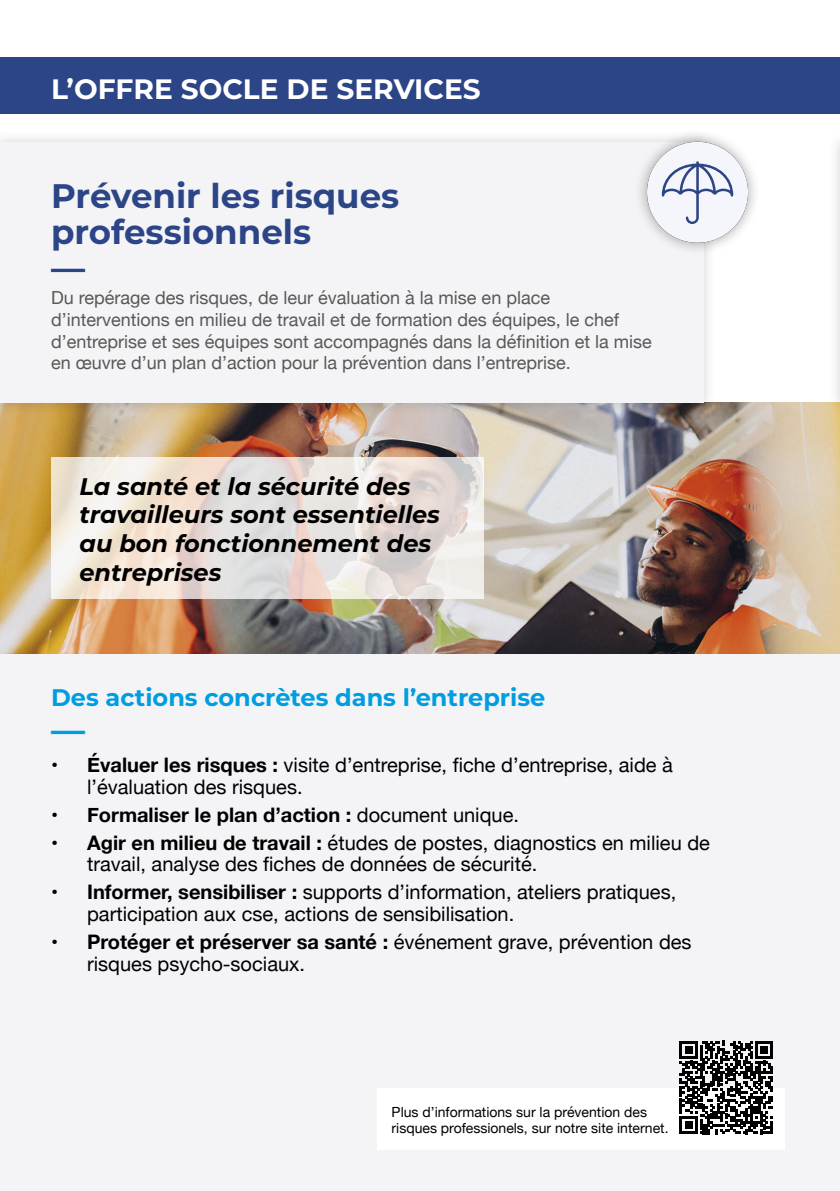
<style>
.page{position:relative;width:840px;height:1191px;background:#fff}
.page>*{position:absolute;margin:0;border:0;box-sizing:border-box;transform-origin:0 0}
.t1{font:700 34px/36px "Montserrat";color:#2c4586}
.t2{font:700 34px "Montserrat";color:#009de0}
.t3{font:700 28px "Montserrat";color:#fff}
.t4{font:italic 700 24px/28.8px "Montserrat";color:#000}
.t5{font:700 24px "Montserrat";color:#009de0}
.t6{font:20px/21.6px "Helvetica Neue";color:#000}
.t7{font:700 20px "Helvetica Neue";color:#000}
.t8{font:18px/21.6px "Helvetica Neue";color:#585857}
.t9{font:14px/16.8px "Helvetica Neue";color:#000}
.s1{font-weight:700}
.s2{font-weight:400}
</style>
<div class="page">
<div style="left:0;top:653px;width:839px;height:538px;background:#f4f4f7"></div>
<div style="left:377px;top:1088px;width:407px;height:61px;background:#fff"></div>
<img style="left:0;top:403px;width:839px;height:250px">
<div style="left:0;top:129px;width:716px;height:286px;background:#000;opacity:.18"></div>
<div style="left:0;top:142px;width:703px;height:261px;background:#f4f4f7"></div>
<div style="left:826px;top:129px;width:13px;height:286px;background:#fafafa"></div>
<hr style="left:839px;top:142px;width:1px;height:261px;background:#f5f6fb">
<div style="left:631px;top:127px;width:131px;height:134px;background:#000;opacity:.22"></div>
<svg style="left:679px;top:1040px;width:93px;height:94px"></svg>
<div style="left:0;top:57px;width:839px;height:56px;background:#2c4586"></div>
<svg style="left:51px;top:457px;width:432px;height:141px;background:#e9e1da"></svg>
<h2 class="t3" style="left:51px;top:70px;width:431px">L’OFFRE SOCLE DE SERVICES</h2>
<h1 class="t1" style="left:51px;top:177px;width:349px">Prévenir les risques professionnels<br>—</h1>
<p class="t8" style="left:51px;top:288px;width:602px">Du repérage des risques, de leur évaluation à la mise en place d’interventions en milieu de travail et de formation des équipes, le chef d’entreprise et ses équipes sont accompagnés dans la définition et la mise en œuvre d’un plan d’action pour la prévention dans l’entreprise.</p>
<p class="t4" style="left:79px;top:471px;width:362px">La santé et la sécurité des travailleurs sont essentielles au bon fonctionnement des entreprises</p>
<p class="t5" style="left:51px;top:681px;width:495px">Des actions concrètes dans l’entreprise</p>
<h1 class="t2" style="left:51px;top:707px;width:35px">—</h1>
<p class="t6" style="left:87px;top:755px;width:587px;text-indent:-36px"><span class="s1">• Évaluer les risques :</span> visite d’entreprise, fiche d’entreprise, aide à l’évaluation des risques.</p>
<p class="t7" style="left:51px;top:799px;width:469px">• Formaliser le plan d’action : <span class="s2">document unique.</span></p>
<p class="t6" style="left:87px;top:833px;width:624px;text-indent:-36px"><span class="s1">• Agir en milieu de travail :</span> études de postes, diagnostics en milieu de travail, analyse des fiches de données de sécurité.</p>
<p class="t6" style="left:87px;top:882px;width:590px;text-indent:-36px"><span class="s1">• Informer, sensibiliser :</span> supports d’information, ateliers pratiques, participation aux cse, actions de sensibilisation.</p>
<p class="t6" style="left:87px;top:932px;width:605px;text-indent:-36px"><span class="s1">• Protéger et préserver sa santé :</span> événement grave, prévention des risques psycho-sociaux.</p>
<p class="t9" style="left:391px;top:1104px;width:278px">Plus d’informations sur la prévention des risques professionels, sur notre site internet.</p>
</div>
